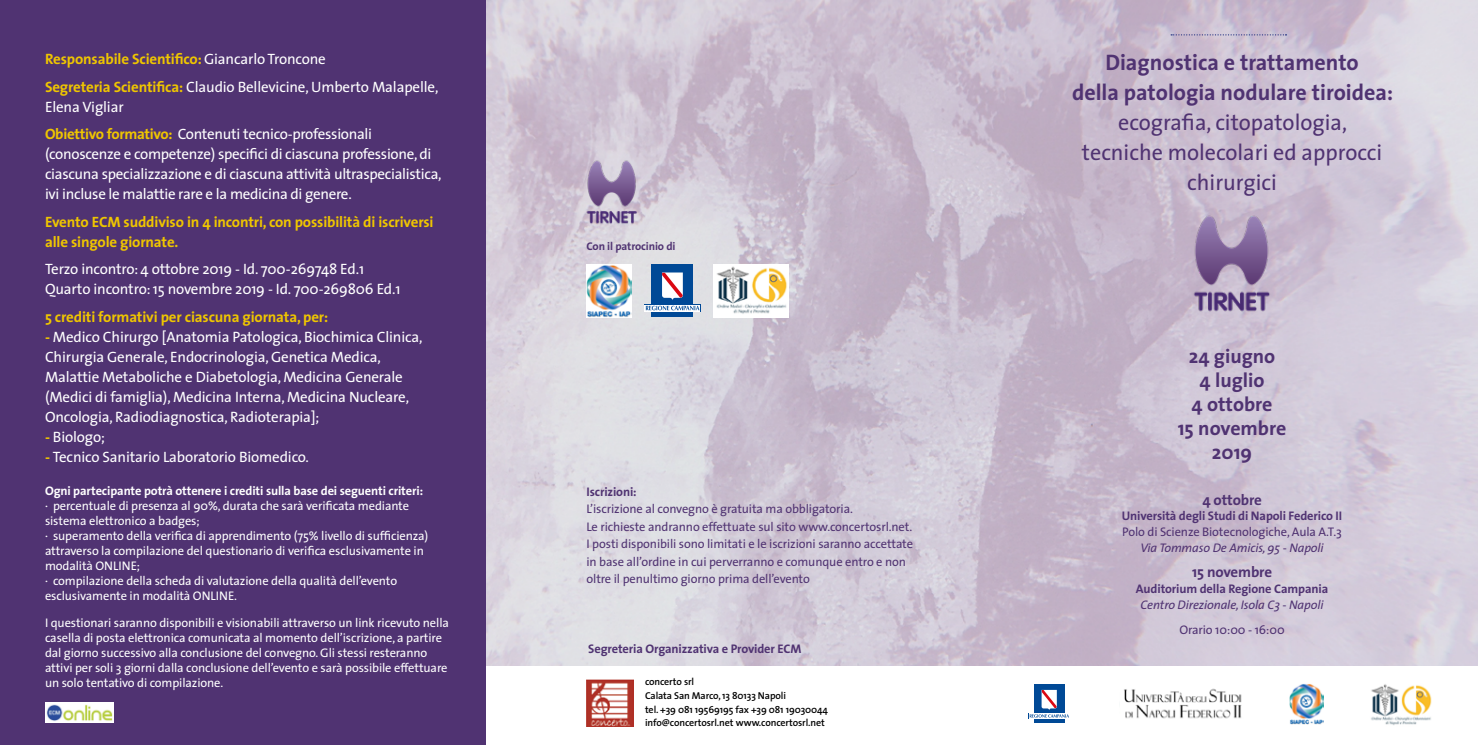
<style>
.page{position:relative;width:1478px;height:745px;background:#fff}
.page>*{position:absolute;margin:0;border:0;box-sizing:border-box;transform-origin:0 0}
.t1{font:22.5px/30px "The Sans";color:#503372;text-align:center}
.t2{font:700 22.5px/30px "The Sans";color:#503372;text-align:center}
.t3{font:700 20px/24px "The Sans";color:#503372;text-align:center}
.t4{font:15px/20px "The Sans";letter-spacing:-.01em;color:#fff}
.t5{font:700 15px/20px "The Sans";letter-spacing:-.01em;color:#efc600}
.t6{font:700 15px "The Sans";letter-spacing:-.01em;color:#503372}
.t7{font:12.5px/15px "The Sans";letter-spacing:-.01em;color:#fff}
.t8{font:12.5px/17.5px "The Sans";letter-spacing:-.01em;color:#503372}
.t9{font:700 12.5px "The Sans";letter-spacing:-.01em;color:#503372}
.t10{font:700 12.5px "The Sans";letter-spacing:-.01em;color:#fff}
.t11{font:italic 12.5px "The Sans";letter-spacing:-.01em;color:#503372}
.t12{font:700 11.25px "The Sans";letter-spacing:-.01em;color:#503372}
.t13{font:600 10px/13.8px "The Sans";letter-spacing:-.01em;color:#000}
.s1{font-weight:700;color:#efc600}
</style>
<div class="page">
<img style="left:485px;top:0;width:993px;height:666px">
<div style="left:0;top:0;width:485px;height:744px;background:#503372"></div>
<img style="left:587px;top:679px;width:46px;height:47px">
<img style="left:1176px;top:212px;width:111px;height:105px">
<img style="left:575px;top:158px;width:73px;height:69px">
<svg style="left:1171px;top:34px;width:115px;height:1px"></svg>
<img style="left:586px;top:264px;width:46px;height:53px">
<div style="left:651px;top:264px;width:42px;height:53px;background:#004996"></div>
<svg style="left:644px;top:304px;width:56px;height:7px"></svg>
<svg style="left:646px;top:272px;width:53px;height:38px"></svg>
<img style="left:713px;top:264px;width:75px;height:53px">
<img style="left:1124px;top:688px;width:118px;height:31px">
<img style="left:1289px;top:684px;width:34px;height:39px">
<img style="left:1371px;top:684px;width:61px;height:41px">
<div style="left:1034px;top:683px;width:30px;height:39px;background:#004996"></div>
<svg style="left:1029px;top:717px;width:40px;height:1px"></svg>
<svg style="left:1029px;top:689px;width:40px;height:28px"></svg>
<img style="left:46px;top:702px;width:67px;height:20px">
<p class="t4" style="left:45px;top:45px;width:395px;line-height:27.5px"><span class="s1">Responsabile Scientifico:</span> Giancarlo Troncone<br><span class="s1">Segreteria Scientifica:</span> Claudio Bellevicine, Umberto Malapelle,</p>
<p class="t4" style="left:45px;top:92px;width:329px;line-height:27.5px">Elena Vigliar<br><span class="s1">Obiettivo formativo:</span> Contenuti tecnico-professionali</p>
<p class="t4" style="left:45px;top:144px;width:398px">(conoscenze e competenze) specifici di ciascuna professione, di ciascuna specializzazione e di ciascuna attività ultraspecialistica, ivi incluse le malattie rare e la medicina di genere.</p>
<p class="t5" style="left:45px;top:211px;width:390px">Evento ECM suddiviso in 4 incontri, con possibilità di iscriversi alle singole giornate.</p>
<p class="t4" style="left:45px;top:259px;width:357px">Terzo incontro: 4 ottobre 2019 - Id. 700-269748 Ed.1<br>Quarto incontro: 15 novembre 2019 - Id. 700-269806 Ed.1</p>
<p class="t5" style="left:45px;top:306px;width:285px">5 crediti formativi per ciascuna giornata, per:</p>
<p class="t4" style="left:45px;top:326px;width:379px"><span class="s1">-</span> Medico Chirurgo [Anatomia Patologica, Biochimica Clinica, Chirurgia Generale, Endocrinologia, Genetica Medica, Malattie Metaboliche e Diabetologia, Medicina Generale (Medici di famiglia), Medicina Interna, Medicina Nucleare, Oncologia, Radiodiagnostica, Radioterapia];</p>
<p class="t4" style="left:45px;top:426px;width:61px"><span class="s1">-</span> Biologo;</p>
<p class="t4" style="left:45px;top:446px;width:265px"><span class="s1">-</span> Tecnico Sanitario Laboratorio Biomedico.</p>
<p class="t10" style="left:45px;top:479px;width:380px">Ogni partecipante potrà ottenere i crediti sulla base dei seguenti criteri:</p>
<p class="t7" style="left:45px;top:497px;width:385px">· percentuale di presenza al 90%, durata che sarà verificata mediante sistema elettronico a badges;<br>· superamento della verifica di apprendimento (75% livello di sufficienza) attraverso la compilazione del questionario di verifica esclusivamente in modalità ONLINE;<br>· compilazione della scheda di valutazione della qualità dell’evento esclusivamente in modalità ONLINE.</p>
<p class="t7" style="left:45px;top:614px;width:405px">I questionari saranno disponibili e visionabili attraverso un link ricevuto nella casella di posta elettronica comunicata al momento dell’iscrizione, a partire dal giorno successivo alla conclusione del convegno. Gli stessi resteranno attivi per soli 3 giorni dalla conclusione dell’evento e sarà possibile effettuare un solo tentativo di compilazione.</p>
<p class="t12" style="left:586px;top:237px;width:91px">Con il patrocinio di</p>
<p class="t9" style="left:586px;top:480px;width:52px">Iscrizioni:</p>
<p class="t8" style="left:586px;top:499px;width:328px">L’iscrizione al convegno è gratuita ma obbligatoria.<br>Le richieste andranno effettuate sul sito www.concertosrl.net.<br>I posti disponibili sono limitati e le iscrizioni saranno accettate in base all’ordine in cui perverranno e comunque entro e non oltre il penultimo giorno prima dell’evento</p>
<p class="t9" style="left:588px;top:637px;width:215px">Segreteria Organizzativa e Provider ECM</p>
<p class="t13" style="left:645px;top:674px;width:185px">concerto srl<br>Calata San Marco, 13 80133 Napoli<br>tel. +39 081 19569195 fax +39 081 19030044 info@concertosrl.net www.concertosrl.net</p>
<h1 class="t2" style="left:1072px;top:46px;width:322px">Diagnostica e trattamento<br>della patologia nodulare tiroidea:</h1>
<h1 class="t1" style="left:1082px;top:106px;width:302px">ecografia, citopatologia, tecniche molecolari ed approcci chirurgici</h1>
<h2 class="t3" style="left:1177px;top:343px;width:110px">24 giugno<br>4 luglio<br>4 ottobre<br>15 novembre<br>2019</h2>
<p class="t6" style="left:1202px;top:486px;width:61px">4 ottobre</p>
<p class="t9" style="left:1122px;top:505px;width:222px">Università degli Studi di Napoli Federico II</p>
<p class="t8" style="left:1122px;top:522px;width:221px">Polo di Scienze Biotecnologiche, Aula A.T.3</p>
<p class="t11" style="left:1140px;top:536px;width:185px">Via Tommaso De Amicis, 95 - Napoli</p>
<p class="t6" style="left:1192px;top:559px;width:81px">15 novembre</p>
<p class="t9" style="left:1136px;top:578px;width:194px">Auditorium della Regione Campania</p>
<p class="t11" style="left:1140px;top:593px;width:184px">Centro Direzionale, Isola C3 - Napoli</p>
<p class="t8" style="left:1179px;top:620px;width:107px">Orario 10:00 - 16:00</p>
</div>
